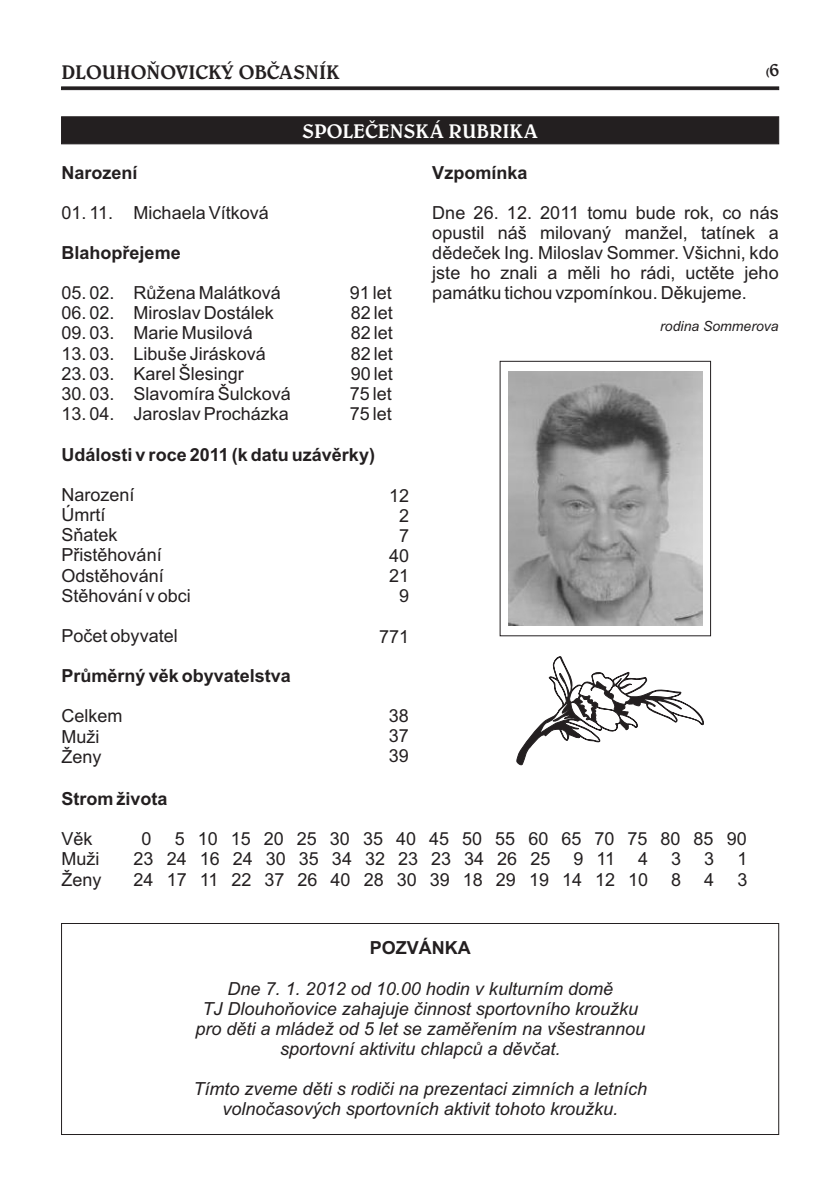
<style>
.page{position:relative;width:840px;height:1191px;background:#fff}
.page>*{position:absolute;margin:0;border:0;box-sizing:border-box;transform-origin:0 0}
.t1{font:20px "Belwe AT Light,Bold";color:#231f20}
.t2{font:20px "Belwe AT Light,Bold";color:#fff}
.t3{font:18px/20.2px "Arial";color:#231f20}
.t4{font:italic 18px/20.2px "Arial";color:#231f20;text-align:center}
.t5{font:700 18px "Arial";color:#231f20}
.t6{font:italic 14px "Arial";color:#231f20}
.t7{font:12px "Belwe AT Light,Bold";color:#231f20}
.s1{font-size:20px}
</style>
<div class="page">
<svg style="left:61px;top:86px;width:717px;height:4px;background:#393637"></svg>
<svg style="left:61px;top:116px;width:717px;height:28px;background:#252122"></svg>
<img style="left:508px;top:372px;width:193px;height:253px">
<div style="left:61px;top:923px;width:717px;height:211px;border:1px solid #231f20"></div>
<svg style="left:516px;top:656px;width:188px;height:110px"></svg>
<p class="t1" style="left:61px;top:63px;width:279px">DLOUHOÒOVICKÝ OBÈASNÍK</p>
<p class="t7" style="left:765px;top:67px;width:15px">(<span class="s1">6</span></p>
<p class="t2" style="left:302px;top:122px;width:236px">SPOLEÈENSKÁ RUBRIKA</p>
<p class="t5" style="left:61px;top:165px;width:78px">Narození</p>
<p class="t3" style="left:61px;top:204px;width:209px">01. 11. Michaela Vítková</p>
<p class="t5" style="left:61px;top:246px;width:121px">Blahopøejeme</p>
<p class="t3" style="left:61px;top:284px;width:221px">05. 02. Rùžena Malátková</p>
<p class="t3" style="left:349px;top:284px;width:44px">91 let</p>
<p class="t3" style="left:61px;top:304px;width:214px">06. 02. Miroslav Dostálek</p>
<p class="t3" style="left:350px;top:304px;width:44px">82 let</p>
<p class="t3" style="left:61px;top:325px;width:193px">09. 03. Marie Musilová</p>
<p class="t3" style="left:350px;top:325px;width:44px">82 let</p>
<p class="t3" style="left:61px;top:345px;width:206px">13. 03. Libuše Jirásková</p>
<p class="t3" style="left:350px;top:345px;width:44px">82 let</p>
<p class="t3" style="left:61px;top:365px;width:184px">23. 03. Karel Šlesingr</p>
<p class="t3" style="left:350px;top:365px;width:44px">90 let</p>
<p class="t3" style="left:61px;top:385px;width:231px">30. 03. Slavomíra Šulcková</p>
<p class="t3" style="left:349px;top:385px;width:44px">75 let</p>
<p class="t3" style="left:61px;top:405px;width:229px">13. 04. Jaroslav Procházka</p>
<p class="t3" style="left:349px;top:405px;width:44px">75 let</p>
<p class="t5" style="left:61px;top:448px;width:315px">Události v roce 2011 (k datu uzávìrky)</p>
<p class="t3" style="left:61px;top:486px;width:131px">Narození<br>Úmrtí<br>Sòatek<br>Pøistìhování<br>Odstìhování<br>Stìhování v obci</p>
<p class="t3" style="left:61px;top:627px;width:118px">Poèet obyvatel</p>
<p class="t5" style="left:61px;top:669px;width:231px">Prùmìrný vìk obyvatelstva</p>
<p class="t3" style="left:61px;top:707px;width:63px">Celkem<br>Muži<br>Ženy</p>
<p class="t3" style="left:389px;top:487px;width:22px;text-align:center">12<br>2<br>7<br>40<br>21<br>9</p>
<p class="t3" style="left:379px;top:628px;width:32px">771</p>
<p class="t3" style="left:388px;top:707px;width:22px;text-align:justify">38<br>37<br>39</p>
<p class="t5" style="left:432px;top:165px;width:97px">Vzpomínka</p>
<p class="t3" style="left:432px;top:204px;width:348px;text-align:justify">Dne 26. 12. 2011 tomu bude rok, co nás opustil náš milovaný manžel, tatínek a dìdeèek Ing. Miloslav Sommer. Všichni, kdo jste ho znali a mìli ho rádi, uctìte jeho památku tichou vzpomínkou. Dìkujeme.</p>
<p class="t6" style="left:660px;top:321px;width:120px">rodina Sommerova</p>
<p class="t5" style="left:61px;top:792px;width:108px">Strom života</p>
<p class="t3" style="left:61px;top:830px;width:33px">Vìk</p>
<p class="t3" style="left:141px;top:830px;width:12px">0</p>
<p class="t3" style="left:174px;top:830px;width:573px">5 10 15 20 25 30 35 40 45 50 55 60 65 70 75 80 85 90</p>
<p class="t3" style="left:61px;top:850px;width:39px">Muži</p>
<p class="t3" style="left:133px;top:850px;width:418px">23 24 16 24 30 35 34 32 23 23 34 26 25</p>
<p class="t3" style="left:573px;top:850px;width:43px">9 11</p>
<p class="t3" style="left:637px;top:850px;width:12px">4</p>
<p class="t3" style="left:671px;top:850px;width:12px">3</p>
<p class="t3" style="left:704px;top:850px;width:12px">3</p>
<p class="t3" style="left:737px;top:850px;width:12px">1</p>
<p class="t3" style="left:61px;top:870px;width:42px">Ženy</p>
<p class="t3" style="left:133px;top:870px;width:516px">24 17 11 22 37 26 40 28 30 39 18 29 19 14 12 10</p>
<p class="t3" style="left:671px;top:870px;width:12px">8</p>
<p class="t3" style="left:704px;top:870px;width:12px">4</p>
<p class="t3" style="left:737px;top:870px;width:12px">3</p>
<p class="t5" style="left:369px;top:941px;width:102px">POZVÁNKA</p>
<p class="t4" style="left:195px;top:979px;width:451px">Dne 7. 1. 2012 od 10.00 hodin v kulturním domì<br>TJ Dlouhoòovice zahajuje èinnost sportovního kroužku pro dìti a mládež od 5 let se zamìøením na všestrannou sportovní aktivitu chlapcù a dìvèat.</p>
<p class="t4" style="left:193px;top:1080px;width:455px">Tímto zveme dìti s rodièi na prezentaci zimních a letních volnoèasových sportovních aktivit tohoto kroužku.</p>
</div>
